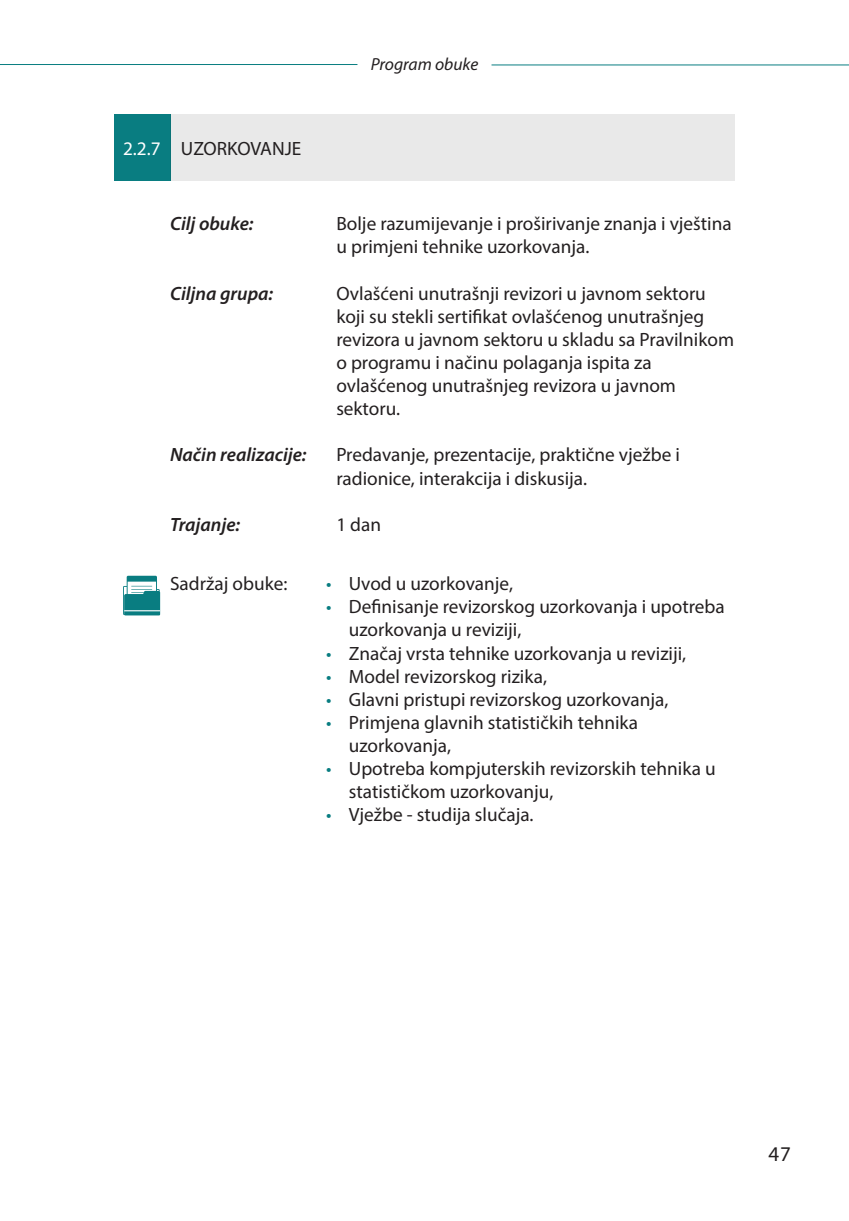
<style>
.page{position:relative;width:849px;height:1221px;background:#fff}
.page>*{position:absolute;margin:0;border:0;box-sizing:border-box;transform-origin:0 0}
.t1{font:21px "Myriad Pro";color:#231f20}
.t2{font:19.25px/23.1px "Myriad Pro";color:#231f20}
.t3{font:italic 600 19.25px "Myriad Pro";color:#231f20}
.t4{font:italic 17.5px "Myriad Pro";color:#231f20}
.s1{color:#fff}
.s2{color:#097d81}
</style>
<div class="page">
<hr style="left:0;top:64px;width:357px;height:1px;background:#097d81">
<hr style="left:491px;top:64px;width:357px;height:1px;background:#097d81">
<div style="left:114px;top:114px;width:56px;height:67px;background:#097d81"></div>
<div style="left:170px;top:114px;width:565px;height:67px;background:#e9e9e9"></div>
<svg style="left:123px;top:575px;width:37px;height:40px"></svg>
<p class="t4" style="left:370px;top:53px;width:109px">Program obuke</p>
<p class="t2" style="left:123px;top:136px;width:180px"><span class="s1">2.2.7</span> UZORKOVANJE</p>
<p class="t3" style="left:170px;top:212px;width:85px">Cilj obuke:</p>
<p class="t3" style="left:170px;top:281px;width:105px">Ciljna grupa:</p>
<p class="t3" style="left:170px;top:443px;width:138px">Način realizacije:</p>
<p class="t3" style="left:170px;top:512px;width:72px">Trajanje:</p>
<p class="t2" style="left:170px;top:572px;width:119px">Sadržaj obuke:</p>
<p class="t2" style="left:336px;top:212px;width:397px">Bolje razumijevanje i proširivanje znanja i vještina u primjeni tehnike uzorkovanja.</p>
<p class="t2" style="left:336px;top:281px;width:399px">Ovlašćeni unutrašnji revizori u javnom sektoru koji su stekli sertifikat ovlašćenog unutrašnjeg revizora u javnom sektoru u skladu sa Pravilnikom o programu i načinu polaganja ispita za ovlašćenog unutrašnjeg revizora u javnom sektoru.</p>
<p class="t2" style="left:336px;top:443px;width:345px">Predavanje, prezentacije, praktične vježbe i radionice, interakcija i diskusija.</p>
<p class="t2" style="left:336px;top:512px;width:46px">1 dan</p>
<p class="t2" style="left:326px;top:572px;width:188px"><span class="s2">•</span> Uvod u uzorkovanje,</p>
<p class="t2" style="left:349px;top:595px;width:377px;text-indent:-23px"><span class="s2">•</span> Definisanje revizorskog uzorkovanja i upotreba uzorkovanja u reviziji,</p>
<p class="t2" style="left:326px;top:641px;width:361px"><span class="s2">•</span> Značaj vrsta tehnike uzorkovanja u reviziji,</p>
<p class="t2" style="left:326px;top:664px;width:222px"><span class="s2">•</span> Model revizorskog rizika,</p>
<p class="t2" style="left:326px;top:687px;width:344px"><span class="s2">•</span> Glavni pristupi revizorskog uzorkovanja,</p>
<p class="t2" style="left:349px;top:710px;width:291px;text-indent:-23px"><span class="s2">•</span> Primjena glavnih statističkih tehnika uzorkovanja,</p>
<p class="t2" style="left:349px;top:756px;width:368px;text-indent:-23px"><span class="s2">•</span> Upotreba kompjuterskih revizorskih tehnika u statističkom uzorkovanju,</p>
<p class="t2" style="left:326px;top:803px;width:209px"><span class="s2">•</span> Vježbe - studija slučaja.</p>
<p class="t1" style="left:768px;top:1140px;width:24px">47</p>
</div>
